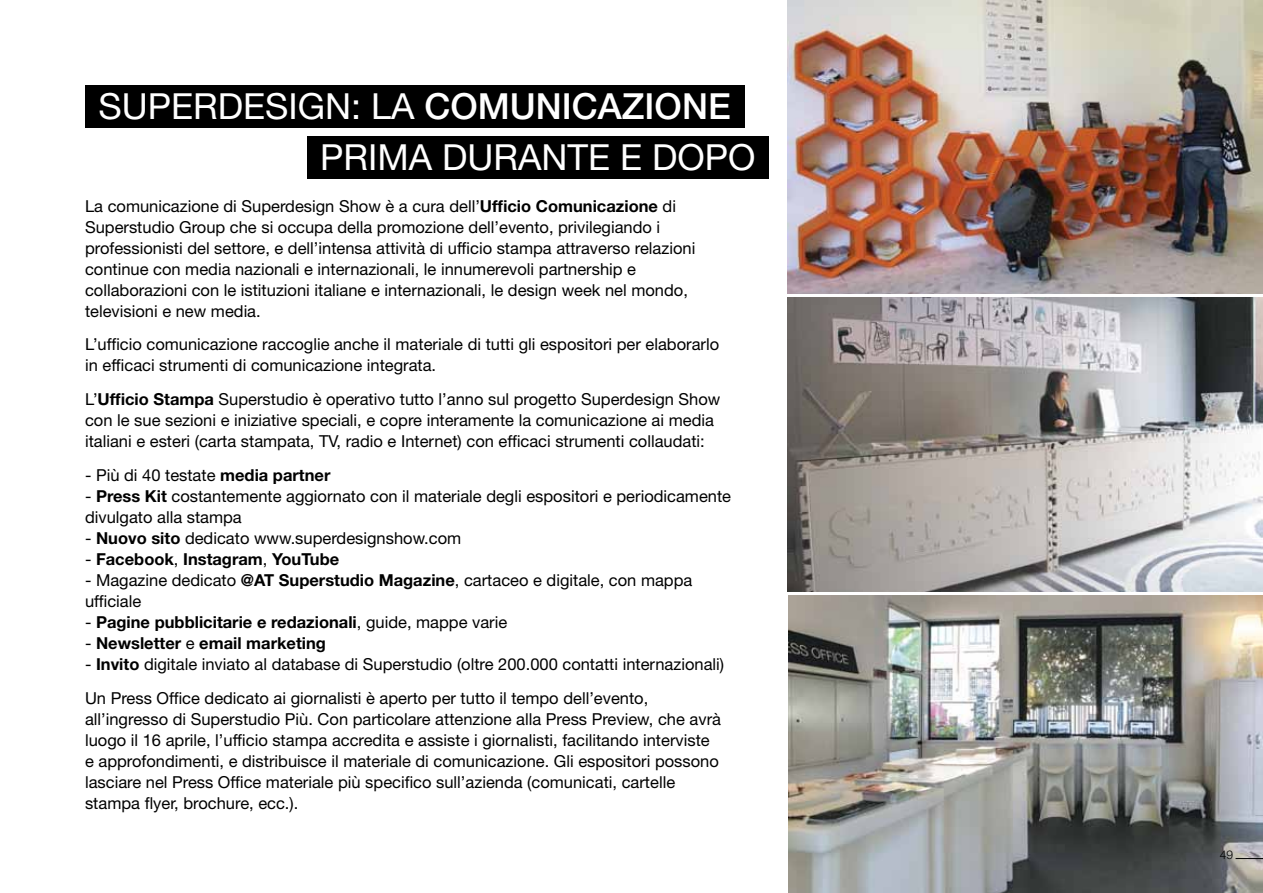
<style>
.page{position:relative;width:1263px;height:893px;background:#fff}
.page>*{position:absolute;margin:0;border:0;box-sizing:border-box;transform-origin:0 0}
.t1{font:36px/51px "Helvetica Neue LT Std";color:#fff}
.t2{font:16.5px/21px "Helvetica Neue LT Std";color:#000}
.t3{font:700 16.5px "Helvetica Neue LT Std";color:#000}
.t4{font:300 12px "Helvetica Neue LT Std";color:#000}
.s1{font-weight:500}
.s2{font-weight:700}
.s3{font-weight:400}
</style>
<div class="page">
<img style="left:789px;top:595px;width:474px;height:298px">
<svg style="left:1235px;top:858px;width:28px;height:1px"></svg>
<img style="left:787px;top:298px;width:476px;height:293px">
<img style="left:787px;top:0;width:476px;height:293px">
<div style="left:85px;top:85px;width:659px;height:43px;background:#000"></div>
<div style="left:307px;top:136px;width:462px;height:43px;background:#000"></div>
<h1 class="t1" style="left:320px;top:80px;width:437px;text-indent:-222px">SUPERDESIGN: LA <span class="s1">COMUNICAZIONE<br></span>PRIMA DURANTE E DOPO</h1>
<p class="t2" style="left:85px;top:195px;width:612px">La comunicazione di Superdesign Show è a cura dell’<span class="s2">Ufficio Comunicazione</span> di Superstudio Group che si occupa della promozione dell’evento, privilegiando i professionisti del settore, e dell’intensa attività di ufficio stampa attraverso relazioni continue con media nazionali e internazionali, le innumerevoli partnership e collaborazioni con le istituzioni italiane e internazionali, le design week nel mondo, televisioni e new media.</p>
<p class="t2" style="left:85px;top:334px;width:636px">L’ufficio comunicazione raccoglie anche il materiale di tutti gli espositori per elaborarlo in efficaci strumenti di comunicazione integrata.</p>
<p class="t2" style="left:85px;top:389px;width:637px">L’<span class="s2">Ufficio Stampa</span> Superstudio è operativo tutto l’anno sul progetto Superdesign Show con le sue sezioni e iniziative speciali, e copre interamente la comunicazione ai media italiani e esteri (carta stampata, TV, radio e Internet) con efficaci strumenti collaudati:</p>
<p class="t2" style="left:85px;top:464px;width:247px">- Più di 40 testate <span class="s2">media partner</span></p>
<p class="t2" style="left:85px;top:485px;width:648px">- <span class="s2">Press Kit</span> costantemente aggiornato con il materiale degli espositori e periodicamente divulgato alla stampa</p>
<p class="t2" style="left:85px;top:527px;width:378px">- <span class="s2">Nuovo sito</span> dedicato www.superdesignshow.com</p>
<p class="t3" style="left:85px;top:549px;width:256px"><span class="s3">-</span> Facebook<span class="s3">,</span> Instagram<span class="s3">,</span> YouTube</p>
<p class="t2" style="left:85px;top:569px;width:609px">- Magazine dedicato <span class="s2">@AT Superstudio Magazine</span>, cartaceo e digitale, con mappa ufficiale</p>
<p class="t3" style="left:85px;top:612px;width:424px"><span class="s3">-</span> Pagine pubblicitarie e redazionali<span class="s3">, guide, mappe varie</span></p>
<p class="t3" style="left:85px;top:633px;width:242px"><span class="s3">-</span> Newsletter <span class="s3">e</span> email marketing</p>
<p class="t2" style="left:85px;top:647px;width:640px;line-height:33.8px">- <span class="s2">Invito</span> digitale inviato al database di Superstudio (oltre 200.000 contatti internazionali)<br>Un Press Office dedicato ai giornalisti è aperto per tutto il tempo dell’evento,</p>
<p class="t2" style="left:85px;top:708px;width:637px">all’ingresso di Superstudio Più. Con particolare attenzione alla Press Preview, che avrà luogo il 16 aprile, l’ufficio stampa accredita e assiste i giornalisti, facilitando interviste e approfondimenti, e distribuisce il materiale di comunicazione. Gli espositori possono lasciare nel Press Office materiale più specifico sull’azienda (comunicati, cartelle stampa flyer, brochure, ecc.).</p>
<p class="t4" style="left:1220px;top:847px;width:15px">49</p>
</div>
